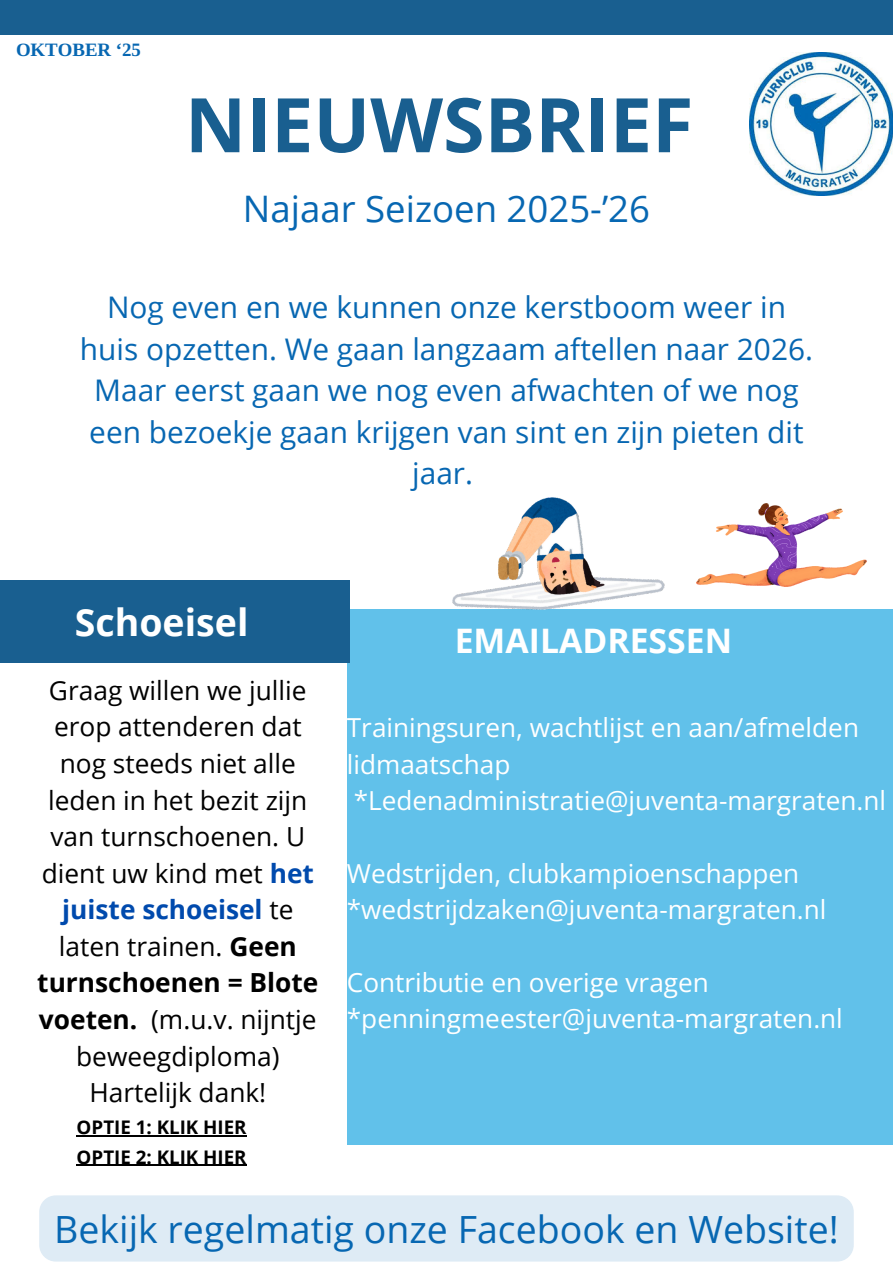
<style>
.page{position:relative;width:893px;height:1263px;background:#fff}
.page>*{position:absolute;margin:0;border:0;box-sizing:border-box;transform-origin:0 0}
.t1{font:700 75.3px "Open Sans";color:#195f90}
.t2{font:37.5px "Open Sans";color:#0767b2}
.t3{font:700 37.5px "Open Sans";color:#fff}
.t4{font:36.53px "Open Sans";color:#0767b2}
.t5{font:700 33.75px "Open Sans";color:#fff}
.t6{font:29.78px/41.6px "Open Sans";color:#0767b2;text-align:center}
.t7{font:26.33px/36.5px "Open Sans";color:#000;text-align:center}
.t8{font:26.17px/36.4px "Open Sans";color:#fff}
.t9{font:700 18.83px "Libra Serif Modern";color:#0767b2}
.t10{font:700 18.75px/29.1px "Open Sans";color:#000}
.s1{font-weight:700;color:#004aad}
.s2{font-weight:700}
</style>
<div class="page">
<div style="left:0;top:0;width:893px;height:35px;background:#195f90"></div>
<div style="left:347px;top:610px;width:546px;height:535px;background:#61c1ea"></div>
<div style="left:0;top:580px;width:350px;height:83px;background:#195f90"></div>
<img style="left:749px;top:52px;width:144px;height:144px">
<img style="left:696px;top:503px;width:170px;height:84px">
<img style="left:452px;top:498px;width:212px;height:112px">
<div style="left:39px;top:1195px;width:814px;height:66px;background:#deebf5"></div>
<hr style="left:77px;top:1135px;width:170px;height:2px;background:#000">
<hr style="left:77px;top:1164px;width:170px;height:2px;background:#000">
<p class="t9" style="left:16px;top:39px;width:127px">OKTOBER ‘25</p>
<h1 class="t1" style="left:185px;top:72px;width:510px">NIEUWSBRIEF</h1>
<h3 class="t4" style="left:243px;top:183px;width:408px">Najaar Seizoen 2025-’26</h3>
<p class="t6" style="left:80px;top:286px;width:734px">Nog even en we kunnen onze kerstboom weer in huis opzetten. We gaan langzaam aftellen naar 2026.<br>Maar eerst gaan we nog even afwachten of we nog een bezoekje gaan krijgen van sint en zijn pieten dit jaar.</p>
<h2 class="t3" style="left:75px;top:596px;width:175px">Schoeisel</h2>
<p class="t7" style="left:37px;top:671px;width:283px">Graag willen we jullie erop attenderen dat nog steeds niet alle leden in het bezit zijn van turnschoenen. U dient uw kind met <span class="s1">het juiste schoeisel</span> te laten trainen. <span class="s2">Geen turnschoenen = Blote voeten.</span> (m.u.v. nijntje beweegdiploma)<br>Hartelijk dank!</p>
<p class="t10" style="left:77px;top:1112px;width:171px">OPTIE 1: KLIK HIER<br>OPTIE 2: KLIK HIER</p>
<p class="t5" style="left:455px;top:617px;width:279px">EMAILADRESSEN</p>
<p class="t8" style="left:347px;top:709px;width:541px">Trainingsuren, wachtlijst en aan/afmelden lidmaatschap *Ledenadministratie@juventa-margraten.nl</p>
<p class="t8" style="left:347px;top:854px;width:481px">Wedstrijden, clubkampioenschappen *wedstrijdzaken@juventa-margraten.nl</p>
<p class="t8" style="left:347px;top:963px;width:497px">Contributie en overige vragen *penningmeester@juventa-margraten.nl</p>
<h2 class="t2" style="left:54px;top:1203px;width:786px">Bekijk regelmatig onze Facebook en Website!</h2>
</div>
